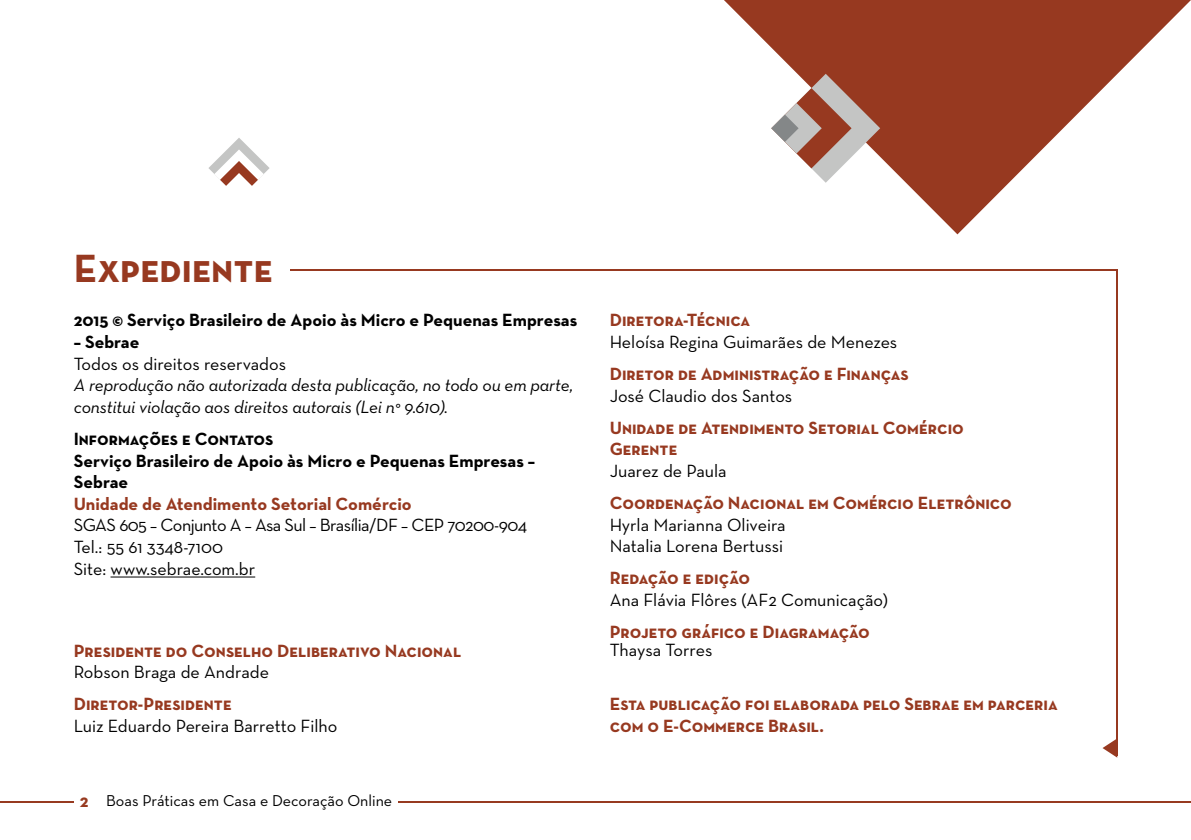
<style>
.page{position:relative;width:1191px;height:840px;background:#fff}
.page>*{position:absolute;margin:0;border:0;box-sizing:border-box;transform-origin:0 0}
.t1{font:40px "Neutra Text Bold SC";color:#973920}
.t2{font:18px/21.6px "Neutra Text Bold SC";color:#973920}
.t3{font:18px/21.6px "Neutra Text";color:#000}
.t4{font:700 18px/21.6px "Neutra Text";color:#000}
.t5{font:italic 18px/21.6px "Neutra Text";letter-spacing:-.01em;color:#000}
.t6{font:18px/21.6px "Neutra Text";letter-spacing:-.03em;color:#000}
.t7{font:700 18px "Neutra Text";color:#973920}
.t8{font:18px "Neutra Text Bold SC";color:#000}
.t9{font:16px "Neutra Text";color:#000}
.s1{font-weight:700;font-size:18px;color:#973a20}
</style>
<div class="page">
<hr style="left:398px;top:800px;width:793px;height:2px;background:#973a20">
<hr style="left:0;top:800px;width:74px;height:2px;background:#973a20">
<svg style="left:724px;top:0;width:467px;height:234px;fill:#973920"></svg>
<svg style="left:771px;top:74px;width:109px;height:109px"></svg>
<svg style="left:208px;top:138px;width:62px;height:48px"></svg>
<hr style="left:1116px;top:269px;width:1px;height:486px;background:#973920">
<hr style="left:290px;top:269px;width:827px;height:1px;background:#973920">
<svg style="left:1102px;top:739px;width:15px;height:18px"></svg>
<hr style="left:110px;top:576px;width:145px;height:1px;background:#000">
<h1 class="t1" style="left:74px;top:243px;width:201px">Expediente</h1>
<p class="t4" style="left:74px;top:309px;width:505px">2015 © Serviço Brasileiro de Apoio às Micro e Pequenas Empresas</p>
<p class="t4" style="left:74px;top:330px;width:67px">– Sebrae</p>
<p class="t3" style="left:74px;top:352px;width:214px">Todos os direitos reservados</p>
<p class="t5" style="left:74px;top:374px;width:501px">A reprodução não autorizada desta publicação, no todo ou em parte, constitui violação aos direitos autorais (Lei n° 9.610).</p>
<p class="t8" style="left:74px;top:427px;width:201px">Informações e Contatos</p>
<p class="t4" style="left:74px;top:449px;width:463px">Serviço Brasileiro de Apoio às Micro e Pequenas Empresas –<br>Sebrae</p>
<p class="t7" style="left:74px;top:492px;width:339px">Unidade de Atendimento Setorial Comércio</p>
<p class="t6" style="left:74px;top:514px;width:455px">SGAS 605 – Conjunto A – Asa Sul – Brasília/DF – CEP 70200-904<br>Tel.: 55 61 3348-7100<br>Site: www.sebrae.com.br</p>
<p class="t2" style="left:74px;top:639px;width:389px">Presidente do Conselho Deliberativo Nacional</p>
<p class="t3" style="left:74px;top:660px;width:197px">Robson Braga de Andrade</p>
<p class="t2" style="left:74px;top:692px;width:159px">Diretor-Presidente</p>
<p class="t3" style="left:74px;top:714px;width:265px">Luiz Eduardo Pereira Barretto Filho</p>
<p class="t9" style="left:80px;top:790px;width:314px"><span class="s1">2</span> Boas Práticas em Casa e Decoração Online</p>
<p class="t2" style="left:609px;top:309px;width:142px">Diretora-Técnica</p>
<p class="t3" style="left:609px;top:330px;width:289px">Heloísa Regina Guimarães de Menezes</p>
<p class="t2" style="left:609px;top:362px;width:301px">Diretor de Administração e Finanças</p>
<p class="t3" style="left:609px;top:384px;width:184px">José Claudio dos Santos</p>
<p class="t2" style="left:609px;top:416px;width:356px">Unidade de Atendimento Setorial Comércio<br>Gerente</p>
<p class="t3" style="left:609px;top:459px;width:119px">Juarez de Paula</p>
<p class="t2" style="left:609px;top:491px;width:404px">Coordenação Nacional em Comércio Eletrônico</p>
<p class="t3" style="left:609px;top:513px;width:177px">Hyrla Marianna Oliveira<br>Natalia Lorena Bertussi</p>
<p class="t2" style="left:609px;top:566px;width:142px">Redação e edição</p>
<p class="t3" style="left:609px;top:588px;width:280px">Ana Flávia Flôres (AF2 Comunicação)</p>
<p class="t2" style="left:609px;top:620px;width:262px">Projeto gráfico e Diagramação</p>
<p class="t3" style="left:609px;top:638px;width:104px">Thaysa Torres</p>
<p class="t2" style="left:609px;top:692px;width:450px">Esta publicação foi elaborada pelo Sebrae em parceria com o E-Commerce Brasil.</p>
</div>
